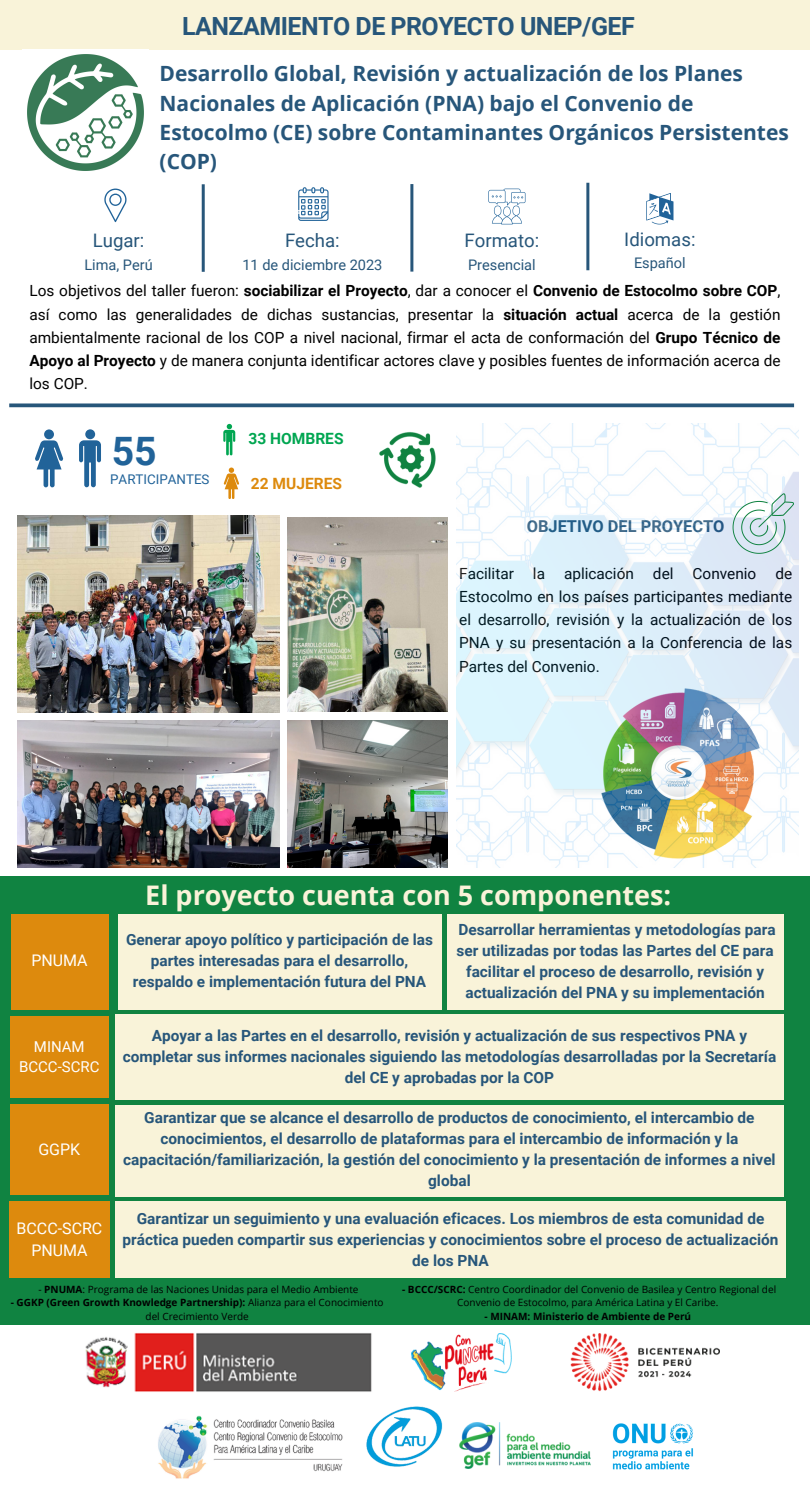
<style>
.page{position:relative;width:810px;height:1500px;background:#fff}
.page>*{position:absolute;margin:0;border:0;box-sizing:border-box;transform-origin:0 0}
.t1{font:700 39.2px "Roboto";color:#216399}
.t2{font:700 27px "Open Sans";color:#f9f3d9}
.t3{font:700 25px "Roboto";letter-spacing:-.02em;color:#27567a}
.t4{font:700 21px/29.2px "Open Sans";color:#27567a}
.t5{font:18.6px "Roboto";color:#27567a}
.t6{font:700 16.4px "Roboto";color:#27567a}
.t7{font:16px/21.8px "Roboto";color:#fff;text-align:center}
.t8{font:700 15.5px "Roboto";color:#00a651}
.t9{font:700 15.5px "Roboto";color:#dd8a0d}
.t10{font:700 15.4px/21px "Roboto";color:#27567a;text-align:center}
.t11{font:15.4px/23.2px "Roboto";color:#000;text-align:justify}
.t12{font:15px/20.2px "Roboto";color:#fff;text-align:center}
.t13{font:14.6px "Roboto";color:#27567a}
.t14{font:13.4px "Roboto";color:#216399}
.t15{font:10px/13.5px "Open Sans";color:#000;text-align:center}
.t16{font:700 10px "Open Sans";color:#000}
.s1{font-weight:700}
</style>
<div class="page">
<div style="left:0;top:0;width:810px;height:50px;background:#f9f3d9"></div>
<svg style="left:104px;top:189px;width:23px;height:33px"></svg>
<svg style="left:488px;top:189px;width:37px;height:35px"></svg>
<svg style="left:298px;top:187px;width:30px;height:34px"></svg>
<svg style="left:646px;top:193px;width:27px;height:31px"></svg>
<hr style="left:202px;top:184px;width:3px;height:88px;background:#27567a">
<hr style="left:410px;top:184px;width:3px;height:88px;background:#27567a">
<hr style="left:586px;top:183px;width:3px;height:87px;background:#27567a">
<svg style="left:9px;top:403px;width:785px;height:4px;background:#416a8a"></svg>
<svg style="left:35px;top:440px;width:28px;height:47px"></svg>
<div style="left:44px;top:429px;width:10px;height:10px;background:#216399;border-radius:50%"></div>
<div style="left:85px;top:429px;width:10px;height:10px;background:#216399;border-radius:50%"></div>
<svg style="left:79px;top:440px;width:22px;height:47px"></svg>
<svg style="left:223px;top:424px;width:12px;height:31px"></svg>
<svg style="left:224px;top:468px;width:15px;height:31px"></svg>
<img style="left:379px;top:432px;width:57px;height:56px">
<div style="left:0;top:877px;width:810px;height:448px;background:#108341"></div>
<div style="left:118px;top:914px;width:323px;height:95px;background:#f9f3d9"></div>
<div style="left:447px;top:914px;width:337px;height:95px;background:#f9f3d9"></div>
<div style="left:115px;top:1015px;width:669px;height:85px;background:#f9f3d9"></div>
<div style="left:115px;top:1105px;width:669px;height:92px;background:#f9f3d9"></div>
<img style="left:460px;top:1422px;width:130px;height:47px">
<img style="left:158px;top:1415px;width:185px;height:64px">
<img style="left:612px;top:1423px;width:81px;height:47px">
<img style="left:366px;top:1406px;width:77px;height:61px">
<img style="left:412px;top:1333px;width:307px;height:59px">
<img style="left:85px;top:1333px;width:287px;height:59px">
<div style="left:115px;top:1202px;width:671px;height:76px;background:#f9f3d9"></div>
<div style="left:11px;top:914px;width:97px;height:95px;background:#dd8a0d"></div>
<div style="left:10px;top:1016px;width:98px;height:82px;background:#dd8a0d"></div>
<div style="left:10px;top:1105px;width:98px;height:90px;background:#dd8a0d"></div>
<img style="left:18px;top:720px;width:261px;height:147px">
<img style="left:18px;top:516px;width:261px;height:196px">
<img style="left:288px;top:517px;width:159px;height:195px">
<img style="left:288px;top:720px;width:159px;height:147px">
<img style="left:457px;top:424px;width:342px;height:443px">
<svg style="left:733px;top:493px;width:61px;height:61px"></svg>
<div style="left:9px;top:1202px;width:101px;height:76px;background:#dd8a0d"></div>
<img style="left:27px;top:54px;width:117px;height:117px">
<p class="t3" style="left:182px;top:12px;width:454px">LANZAMIENTO DE PROYECTO UNEP/GEF</p>
<h2 class="t4" style="left:160px;top:59px;width:631px">Desarrollo Global, Revisión y actualización de los Planes Nacionales de Aplicación (PNA) bajo el Convenio de Estocolmo (CE) sobre Contaminantes Orgánicos Persistentes (COP)</h2>
<p class="t5" style="left:624px;top:228px;width:73px">Idiomas:</p>
<p class="t13" style="left:634px;top:254px;width:53px">Español</p>
<p class="t5" style="left:285px;top:230px;width:56px">Fecha:</p>
<p class="t13" style="left:242px;top:256px;width:142px">11 de diciembre 2023</p>
<p class="t11" style="left:29px;top:280px;width:753px">Los objetivos del taller fueron: <span class="s1">sociabilizar el Proyecto</span>, dar a conocer el <span class="s1">Convenio de Estocolmo sobre COP</span>, así como las generalidades de dichas sustancias, presentar la <span class="s1">situación actual</span> acerca de la gestión ambientalmente racional de los COP a nivel nacional, firmar el acta de conformación del <span class="s1">Grupo Técnico de Apoyo al Proyecto</span> y de manera conjunta identificar actores clave y posibles fuentes de información acerca de los COP.</p>
<p class="t5" style="left:93px;top:230px;width:53px">Lugar:</p>
<h5 class="t13" style="left:84px;top:256px;width:70px">Lima, Perú</h5>
<p class="t5" style="left:464px;top:230px;width:76px">Formato:</p>
<p class="t13" style="left:468px;top:256px;width:69px">Presencial</p>
<h5 class="t1" style="left:112px;top:429px;width:46px">55</h5>
<p class="t14" style="left:110px;top:472px;width:101px">PARTICIPANTES</p>
<p class="t8" style="left:248px;top:430px;width:97px">33 HOMBRES</p>
<p class="t9" style="left:251px;top:475px;width:93px">22 MUJERES</p>
<p class="t6" style="left:527px;top:517px;width:199px">OBJETIVO DEL PROYECTO</p>
<p class="t11" style="left:459px;top:562px;width:335px">Facilitar la aplicación del Convenio de Estocolmo en los países participantes mediante el desarrollo, revisión y la actualización de los PNA y su presentación a la Conferencia de las Partes del Convenio.</p>
<p class="t7" style="left:31px;top:950px;width:58px">PNUMA</p>
<p class="t12" style="left:19px;top:1037px;width:82px">MINAM<br>BCCC-SCRC</p>
<p class="t7" style="left:38px;top:1139px;width:43px">GGPK</p>
<p class="t7" style="left:17px;top:1218px;width:87px">BCCC-SCRC<br>PNUMA</p>
<p class="t2" style="left:145px;top:876px;width:527px">El proyecto cuenta con 5 componentes:</p>
<p class="t10" style="left:126px;top:930px;width:309px">Generar apoyo político y participación de las partes interesadas para el desarrollo, respaldo e implementación futura del PNA</p>
<p class="t10" style="left:457px;top:919px;width:321px">Desarrollar herramientas y metodologías para ser utilizadas por todas las Partes del CE para facilitar el proceso de desarrollo, revisión y actualización del PNA y su implementación</p>
<p class="t10" style="left:123px;top:1025px;width:655px">Apoyar a las Partes en el desarrollo, revisión y actualización de sus respectivos PNA y completar sus informes nacionales siguiendo las metodologías desarrolladas por la Secretaría del CE y aprobadas por la COP</p>
<p class="t10" style="left:123px;top:1108px;width:654px">Garantizar que se alcance el desarrollo de productos de conocimiento, el intercambio de conocimientos, el desarrollo de plataformas para el intercambio de información y la capacitación/familiarización, la gestión del conocimiento y la presentación de informes a nivel global</p>
<p class="t10" style="left:123px;top:1208px;width:657px">Garantizar un seguimiento y una evaluación eficaces. Los miembros de esta comunidad de práctica pueden compartir sus experiencias y conocimientos sobre el proceso de actualización de los PNA</p>
<p class="t15" style="left:38px;top:1282px;width:322px">- <span class="s1">PNUMA</span>: Programa de las Naciones Unidas para el Medio Ambiente</p>
<h5 class="t15" style="left:11px;top:1296px;width:374px"><span class="s1">- GGKP (Green Growth Knowledge Partnership):</span> Alianza para el Conocimiento del Crecimiento Verde</h5>
<p class="t15" style="left:402px;top:1282px;width:376px"><span class="s1">- BCCC/SCRC:</span> Centro Coordinador del Convenio de Basilea y Centro Regional del<br>Convenio de Estocolmo, para América Latina y El Caribe.</p>
<p class="t16" style="left:485px;top:1309px;width:208px">- MINAM: Ministerio de Ambiente de Perú</p>
</div>
